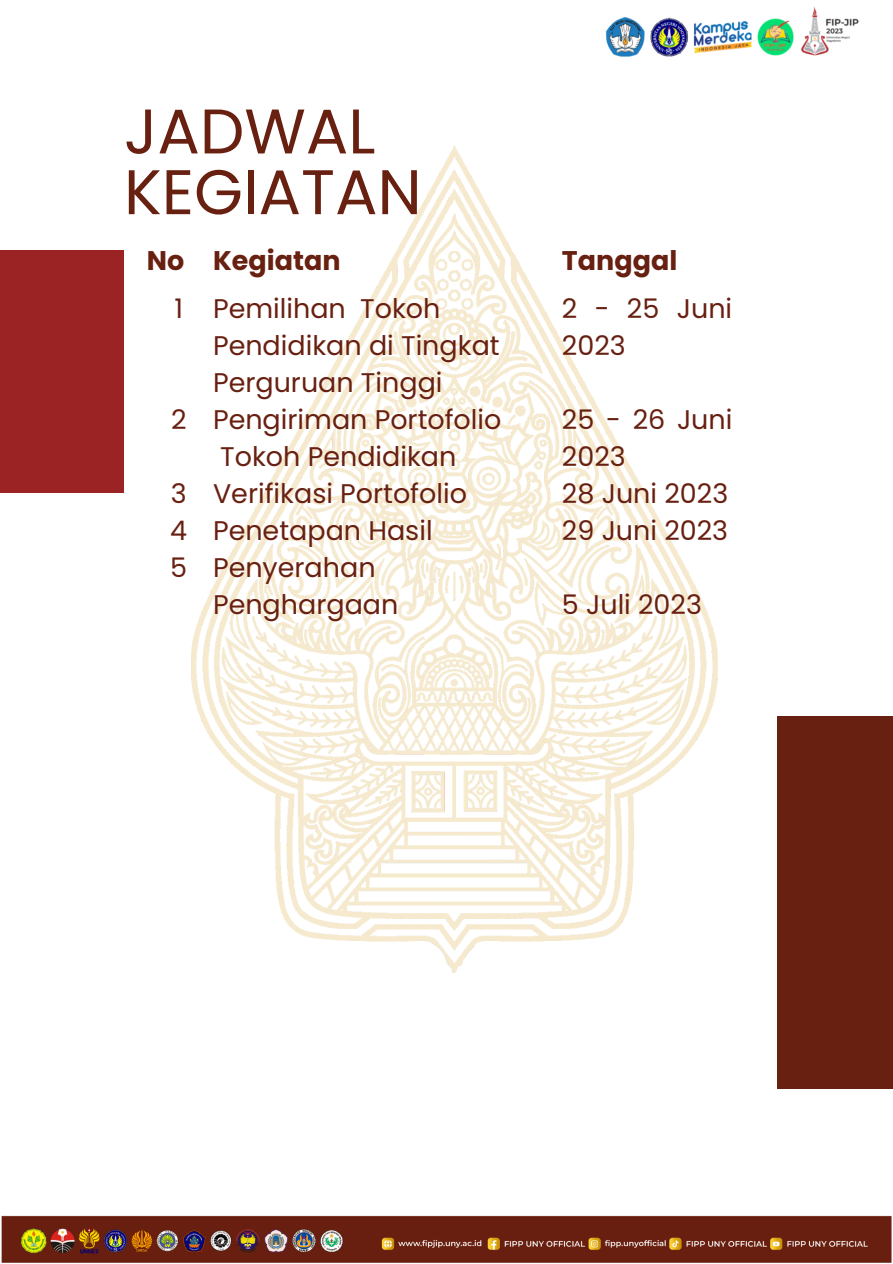
<style>
.page{position:relative;width:893px;height:1264px;background:#fff}
.page>*{position:absolute;margin:0;border:0;box-sizing:border-box;transform-origin:0 0}
.t1{font:63px/60.8px "Poppins";color:#682011}
.t2{font:27px/37px "Poppins";color:#682011}
.t3{font:700 27px "Poppins";color:#682011}
</style>
<div class="page">
<div style="left:0;top:250px;width:123px;height:242px;background:#9b2323"></div>
<img style="left:191px;top:145px;width:527px;height:828px">
<div style="left:777px;top:715px;width:115px;height:373px;background:#682011"></div>
<img style="left:605px;top:7px;width:254px;height:50px">
<img style="left:1px;top:1215px;width:891px;height:47px">
<p class="t1" style="left:124px;top:101px;width:299px">JADWAL<br>KEGIATAN</p>
<p class="t3" style="left:147px;top:242px;width:39px">No</p>
<p class="t3" style="left:213px;top:242px;width:129px">Kegiatan</p>
<p class="t3" style="left:562px;top:242px;width:117px">Tanggal</p>
<p class="t2" style="left:174px;top:289px;width:10px">1</p>
<p class="t2" style="left:213px;top:289px;width:288px">Pemilihan Tokoh<br>Pendidikan di Tingkat<br>Perguruan Tinggi</p>
<p class="t2" style="left:213px;top:401px;width:290px">Pengiriman Portofolio<br>Tokoh Pendidikan</p>
<p class="t2" style="left:213px;top:475px;width:255px">Verifikasi Portofolio</p>
<p class="t2" style="left:213px;top:512px;width:221px">Penetapan Hasil</p>
<p class="t2" style="left:213px;top:549px;width:187px">Penyerahan<br>Penghargaan</p>
<p class="t2" style="left:562px;top:289px;width:172px">2 - 25 Juni<br>2023</p>
<p class="t2" style="left:562px;top:401px;width:172px">25 - 26 Juni<br>2023</p>
<p class="t2" style="left:562px;top:475px;width:168px">28 Juni 2023</p>
<p class="t2" style="left:562px;top:512px;width:168px">29 Juni 2023</p>
<p class="t2" style="left:171px;top:401px;width:17px">2</p>
<p class="t2" style="left:171px;top:475px;width:17px">3</p>
<p class="t2" style="left:170px;top:512px;width:18px">4</p>
<p class="t2" style="left:170px;top:549px;width:18px">5</p>
<p class="t2" style="left:562px;top:586px;width:141px">5 Juli 2023</p>
</div>
